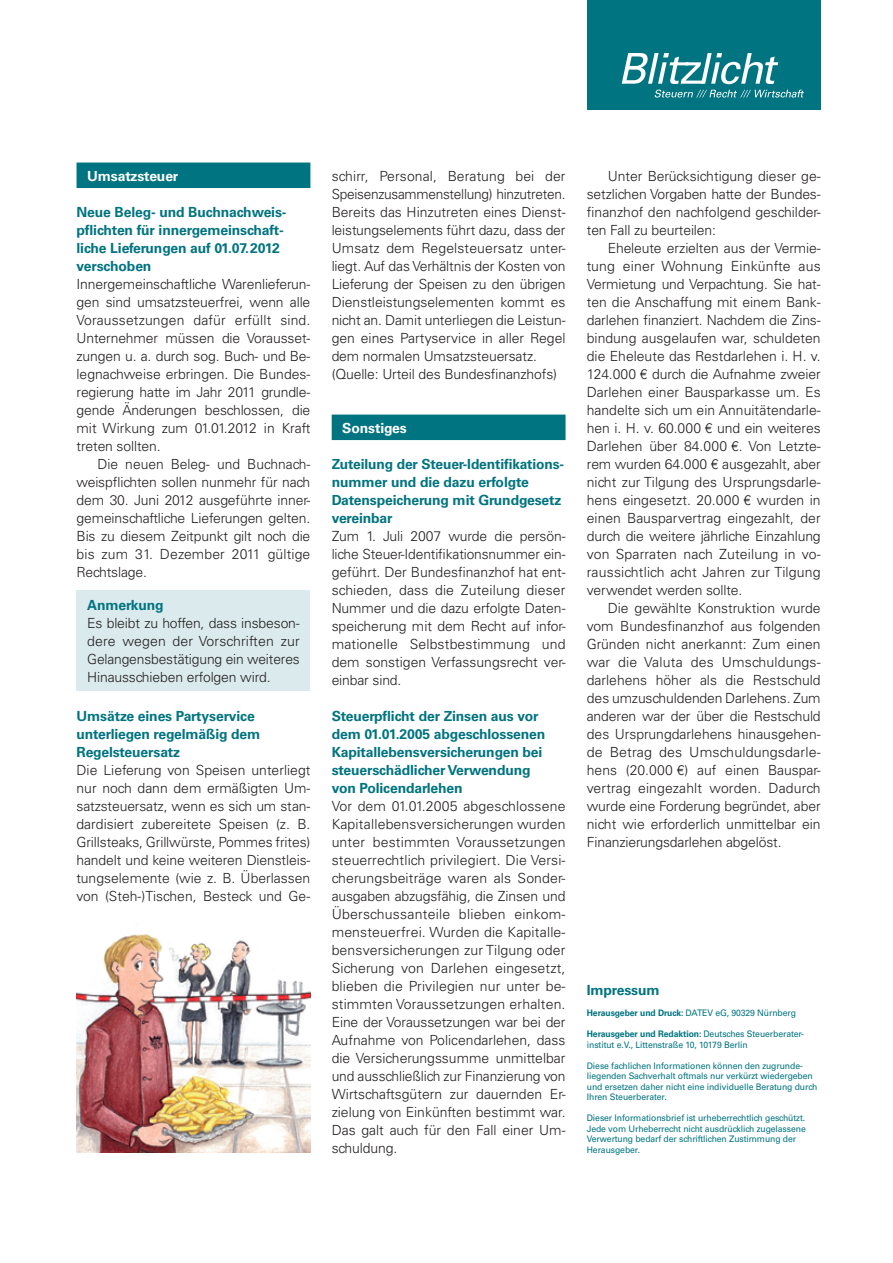
<style>
.page{position:relative;width:893px;height:1263px;background:#fff}
.page>*{position:absolute;margin:0;border:0;box-sizing:border-box;transform-origin:0 0}
.Grundtext{font:300 13.95px/18px "Univers LT Std";letter-spacing:-.01em;color:#231f20;text-align:justify}
.Überschrift{font:700 13.95px/18px "Univers LT Std";letter-spacing:-.01em;color:#007480}
.Überschrift-2{font:300 13.95px/18px "Univers LT Std";color:#231f20;text-align:justify}
.Rubrikbalken{font:700 13.95px "Univers LT Std";letter-spacing:-.01em;color:#fff}
.t1{font:9px/10.5px "Univers LT Std";letter-spacing:-.01em;color:#007480;scale:.96 1}
.s1{font-weight:700;color:#007480}
.s2{font-weight:700}
</style>
<div class="page">
<div style="left:587px;top:0;width:234px;height:110px;background:#007480"></div>
<svg style="left:622px;top:53px;width:156px;height:31px"></svg>
<svg style="left:655px;top:90px;width:149px;height:8px"></svg>
<div style="left:332px;top:415px;width:234px;height:25px;background:#007480"></div>
<div style="left:77px;top:163px;width:233px;height:25px;background:#007480"></div>
<div style="left:77px;top:591px;width:233px;height:100px;background:#dbeaed"></div>
<img style="left:77px;top:934px;width:233px;height:218px">
<p class="Rubrikbalken" style="left:87px;top:167px;width:93px">Umsatzsteuer</p>
<p class="Überschrift" style="left:77px;top:203px;width:211px">Neue Beleg- und Buchnachweis&shy;pflichten für innergemeinschaft&shy;liche Lieferungen auf 01.07.2012 verschoben</p>
<p class="Grundtext" style="left:77px;top:275px;width:235px">Innergemeinschaftliche Warenlieferun&shy;gen sind umsatzsteuerfrei, wenn alle Voraussetzungen dafür erfüllt sind.<br>Unternehmer müssen die Vorausset&shy;zungen u. a. durch sog. Buch- und Be&shy;legnachweise erbringen. Die Bundes&shy;regierung hatte im Jahr 2011 grundle&shy;gende Änderungen beschlossen, die mit Wirkung zum 01.01.2012 in Kraft treten sollten.</p>
<p class="Grundtext" style="left:77px;top:455px;width:235px;text-indent:21px">Die neuen Beleg- und Buchnach&shy;weispflichten sollen nunmehr für nach dem 30. Juni 2012 ausgeführte inner&shy;gemeinschaftliche Lieferungen gelten.<br>Bis zu diesem Zeitpunkt gilt noch die bis zum 31. Dezember 2011 gültige Rechtslage.</p>
<p class="Grundtext" style="left:87px;top:596px;width:214px;text-align:left"><span class="s1">Anmerkung<br></span>Es bleibt zu hoffen, dass insbeson&shy;dere wegen der Vorschriften zur<br>Gelangensbestätigung ein weiteres<br>Hinausschieben erfolgen wird.</p>
<p class="Überschrift" style="left:77px;top:707px;width:185px">Umsätze eines Partyservice unterliegen regelmäßig dem<br>Regelsteuersatz</p>
<p class="Grundtext" style="left:77px;top:761px;width:235px">Die Lieferung von Speisen unterliegt nur noch dann dem ermäßigten Um&shy;satzsteuersatz, wenn es sich um stan&shy;dardisiert zubereitete Speisen (z. B.<br>Grillsteaks, Grillwürste, Pommes frites) handelt und keine weiteren Dienstleis&shy;tungselemente (wie z. B. Überlassen von (Steh-)Tischen, Besteck und Ge-</p>
<p class="Grundtext" style="left:332px;top:167px;width:235px">schirr, Personal, Beratung bei der Speisenzusammenstellung) hinzutreten.<br>Bereits das Hinzutreten eines Dienst&shy;leistungselements führt dazu, dass der Umsatz dem Regelsteuersatz unter&shy;liegt. Auf das Verhältnis der Kosten von Lieferung der Speisen zu den übrigen Dienstleistungselementen kommt es nicht an. Damit unterliegen die Leistun&shy;gen eines Partyservice in aller Regel dem normalen Umsatzsteuersatz.</p>
<p class="Grundtext" style="left:332px;top:365px;width:227px">(Quelle: Urteil des Bundesfinanzhofs)</p>
<p class="Rubrikbalken" style="left:342px;top:419px;width:66px">Sonstiges</p>
<p class="Überschrift" style="left:332px;top:455px;width:234px">Zuteilung der Steuer-Identifikations&shy;nummer und die dazu erfolgte<br>Datenspeicherung mit Grundgesetz vereinbar</p>
<p class="Überschrift-2" style="left:332px;top:527px;width:235px">Zum 1. Juli 2007 wurde die persön&shy;liche Steuer-Identifikationsnummer ein&shy;geführt. Der Bundesfinanzhof hat ent&shy;schieden, dass die Zuteilung dieser Nummer und die dazu erfolgte Daten&shy;speicherung mit dem Recht auf infor&shy;mationelle Selbstbestimmung und dem sonstigen Verfassungsrecht ver&shy;einbar sind.</p>
<p class="Überschrift" style="left:332px;top:707px;width:215px">Steuerpflicht der Zinsen aus vor dem 01.01.2005 abgeschlossenen<br>Kapitallebensversicherungen bei steuerschädlicher Verwendung von Policendarlehen</p>
<p class="Grundtext" style="left:332px;top:797px;width:235px">Vor dem 01.01.2005 abgeschlossene Kapitallebensversicherungen wurden unter bestimmten Voraussetzungen steuerrechtlich privilegiert. Die Versi&shy;cherungsbeiträge waren als Sonder&shy;ausgaben abzugsfähig, die Zinsen und Überschussanteile blieben einkom&shy;mensteuerfrei. Wurden die Kapitalle&shy;bensversicherungen zur Tilgung oder Sicherung von Darlehen eingesetzt, blieben die Privilegien nur unter be&shy;stimmten Voraussetzungen erhalten.<br>Eine der Voraussetzungen war bei der Aufnahme von Policendarlehen, dass die Versicherungssumme unmittelbar und ausschließlich zur Finanzierung von Wirtschaftsgütern zur dauernden Er&shy;zielung von Einkünften bestimmt war.<br>Das galt auch für den Fall einer Um&shy;schuldung.</p>
<p class="Grundtext" style="left:587px;top:167px;width:235px;text-indent:21px">Unter Berücksichtigung dieser ge&shy;setzlichen Vorgaben hatte der Bundes&shy;finanzhof den nachfolgend geschilder&shy;ten Fall zu beurteilen:</p>
<p class="Grundtext" style="left:587px;top:239px;width:235px;text-indent:21px">Eheleute erzielten aus der Vermie&shy;tung einer Wohnung Einkünfte aus Vermietung und Verpachtung. Sie hat&shy;ten die Anschaffung mit einem Bank&shy;darlehen finanziert. Nachdem die Zins&shy;bindung ausgelaufen war, schuldeten die Eheleute das Restdarlehen i. H. v.<br>124.000 € durch die Aufnahme zweier Darlehen einer Bausparkasse um. Es handelte sich um ein Annuitätendarle&shy;hen i. H. v. 60.000 € und ein weiteres Darlehen über 84.000 €. Von Letzte&shy;rem wurden 64.000 € ausgezahlt, aber nicht zur Tilgung des Ursprungsdarle&shy;hens eingesetzt. 20.000 € wurden in einen Bausparvertrag eingezahlt, der durch die weitere jährliche Einzahlung von Sparraten nach Zuteilung in vo&shy;raussichtlich acht Jahren zur Tilgung verwendet werden sollte.</p>
<p class="Grundtext" style="left:587px;top:599px;width:235px;text-indent:21px">Die gewählte Konstruktion wurde vom Bundesfinanzhof aus folgenden Gründen nicht anerkannt: Zum einen war die Valuta des Umschuldungs&shy;darlehens höher als die Restschuld des umzuschuldenden Darlehens. Zum anderen war der über die Restschuld des Ursprungdarlehens hinausgehen&shy;de Betrag des Umschuldungsdarle&shy;hens (20.000 €) auf einen Bauspar&shy;vertrag eingezahlt worden. Dadurch wurde eine Forderung begründet, aber nicht wie erforderlich unmittelbar ein Finanzierungsdarlehen abgelöst.</p>
<p class="Überschrift" style="left:587px;top:981px;width:74px">Impressum</p>
<p class="t1" style="left:587px;top:1008px;width:219px"><span class="s2">Herausgeber und Druck:</span> DATEV eG, 90329 Nürnberg</p>
<p class="t1" style="left:587px;top:1029px;width:228px"><span class="s2">Herausgeber und Redaktion:</span> Deutsches Steuerberater&shy;institut e.V., Littenstraße 10, 10179 Berlin</p>
<p class="t1" style="left:587px;top:1060px;width:242px">Diese fachlichen Informationen können den zugrunde&shy;liegenden Sachverhalt oftmals nur verkürzt wiedergeben und ersetzen daher nicht eine individuelle Beratung durch Ihren Steuerberater.</p>
<p class="t1" style="left:587px;top:1113px;width:230px">Dieser Informationsbrief ist urheberrechtlich geschützt.<br>Jede vom Urheberrecht nicht ausdrücklich zugelassene Verwertung bedarf der schriftlichen Zustimmung der Herausgeber.</p>
</div>
